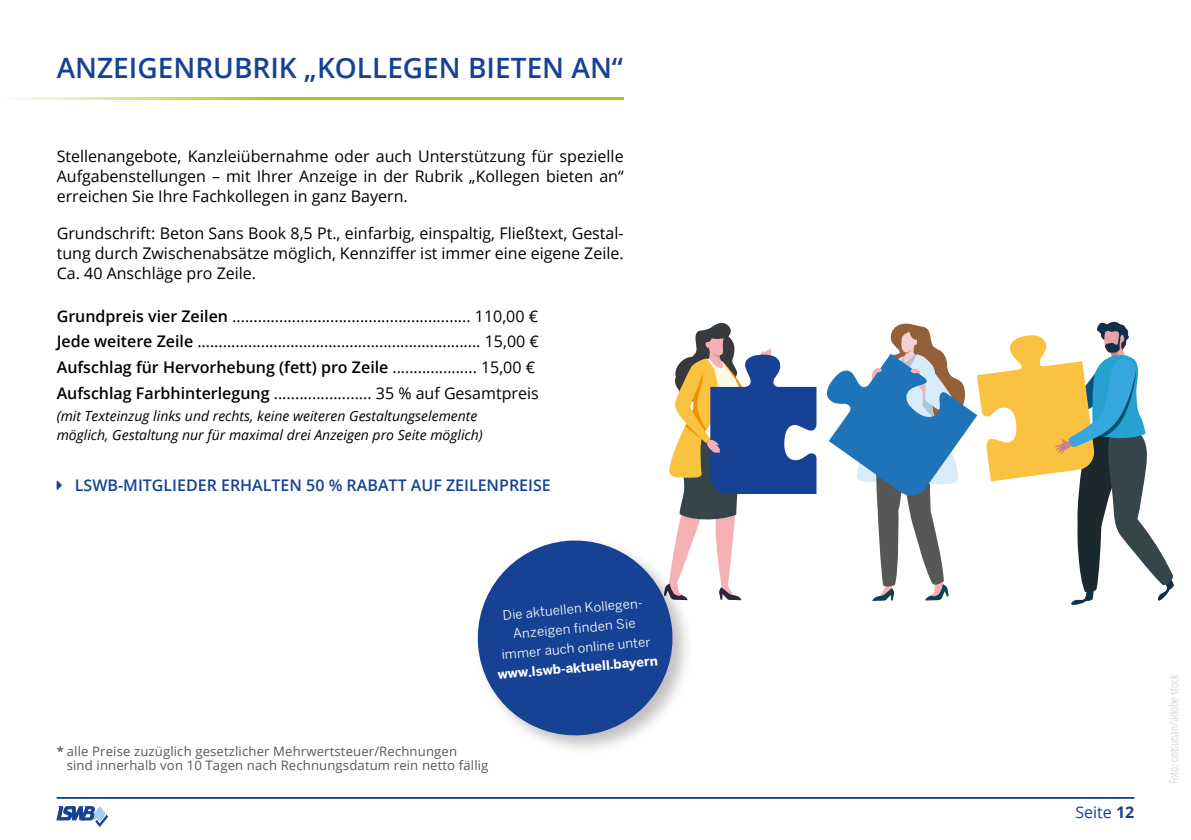
<style>
.page{position:relative;width:1191px;height:840px;background:#fff}
.page>*{position:absolute;margin:0;border:0;box-sizing:border-box;transform-origin:0 0}
.t1{font:600 28px "Open Sans";color:#164194}
.t2{font:16px/20px "Open Sans";color:#000;text-align:justify}
.t3{font:600 16px "Open Sans";color:#164194}
.t4{font:16px "Open Sans";color:#164194}
.t5{font:italic 14px/19.2px "Open Sans";color:#000}
.t6{font:13px/14px "Open Sans";letter-spacing:.01em;color:#575756}
.t7{font:13px/19.6px "Benton Sans";color:#fff;text-align:center}
.t8{font:700 13px "Benton Sans";color:#fff}
.t9{font:300 condensed 12px "Open Sans";color:#c6c6c6}
.s1{font-weight:600}
.s2{font-weight:700}
</style>
<div class="page">
<svg style="left:57px;top:806px;width:51px;height:21px"></svg>
<hr style="left:0;top:97px;width:623px;height:3px;background:#afca0b">
<hr style="left:57px;top:796px;width:1077px;height:2px;background:#164194">
<div style="left:473px;top:535px;width:221px;height:221px;background:#000;opacity:.25"></div>
<svg style="left:473px;top:536px;width:204px;height:203px;fill:#164194"></svg>
<svg style="left:641px;top:321px;width:533px;height:284px"></svg>
<h1 class="t1" style="left:57px;top:49px;width:568px">ANZEIGENRUBRIK „KOLLEGEN BIETEN AN“</h1>
<p class="t2" style="left:57px;top:145px;width:568px">Stellenangebote, Kanzleiübernahme oder auch Unterstützung für spezielle Aufgabenstellungen – mit Ihrer Anzeige in der Rubrik „Kollegen bieten an“ erreichen Sie Ihre Fachkollegen in ganz Bayern.</p>
<p class="t2" style="left:57px;top:222px;width:568px">Grundschrift: Beton Sans Book 8,5 Pt., einfarbig, einspaltig, Fließtext, Gestal&shy;tung durch Zwischenabsätze möglich, Kennziffer ist immer eine eigene Zeile.<br>Ca. 40 Anschläge pro Zeile.</p>
<p class="t2" style="left:57px;top:302px;width:484px;line-height:25.6px;text-align:left"><span class="s1">Grundpreis vier Zeilen</span> ........................................................ 110,00 € <span class="s1">Jede weitere Zeile</span> ................................................................... 15,00 € <span class="s1">Aufschlag für Hervorhebung (fett) pro Zeile</span> .................... 15,00 € <span class="s1">Aufschlag Farbhinterlegung</span> ....................... 35 % auf Gesamtpreis</p>
<p class="t5" style="left:57px;top:406px;width:428px">(mit Texteinzug links und rechts, keine weiteren Gestaltungselemente möglich, Gestaltung nur für maximal drei Anzeigen pro Seite möglich)</p>
<p class="t3" style="left:75px;top:474px;width:477px">LSWB-MITGLIEDER ERHALTEN 50 % RABATT AUF ZEILENPREISE</p>
<p class="t7" style="left:497px;top:605px;width:151px;rotate:-5deg">Die aktuellen Kollegen-<br>Anzeigen finden Sie immer auch online unter</p>
<p class="t8" style="left:497px;top:666px;width:162px;rotate:-5deg">www.lswb-aktuell.bayern</p>
<p class="t6" style="left:67px;top:743px;width:423px;text-indent:-10px"><span class="s1">*</span> alle Preise zuzüglich gesetzlicher Mehrwertsteuer/Rechnungen<br>sind innerhalb von 10 Tagen nach Rechnungsdatum rein netto fällig</p>
<p class="t4" style="left:1075px;top:801px;width:60px">Seite <span class="s2">12</span></p>
<p class="t9" style="left:1165px;top:783px;width:110px;rotate:-90deg">Foto: ontsunan/adobe stock</p>
</div>
